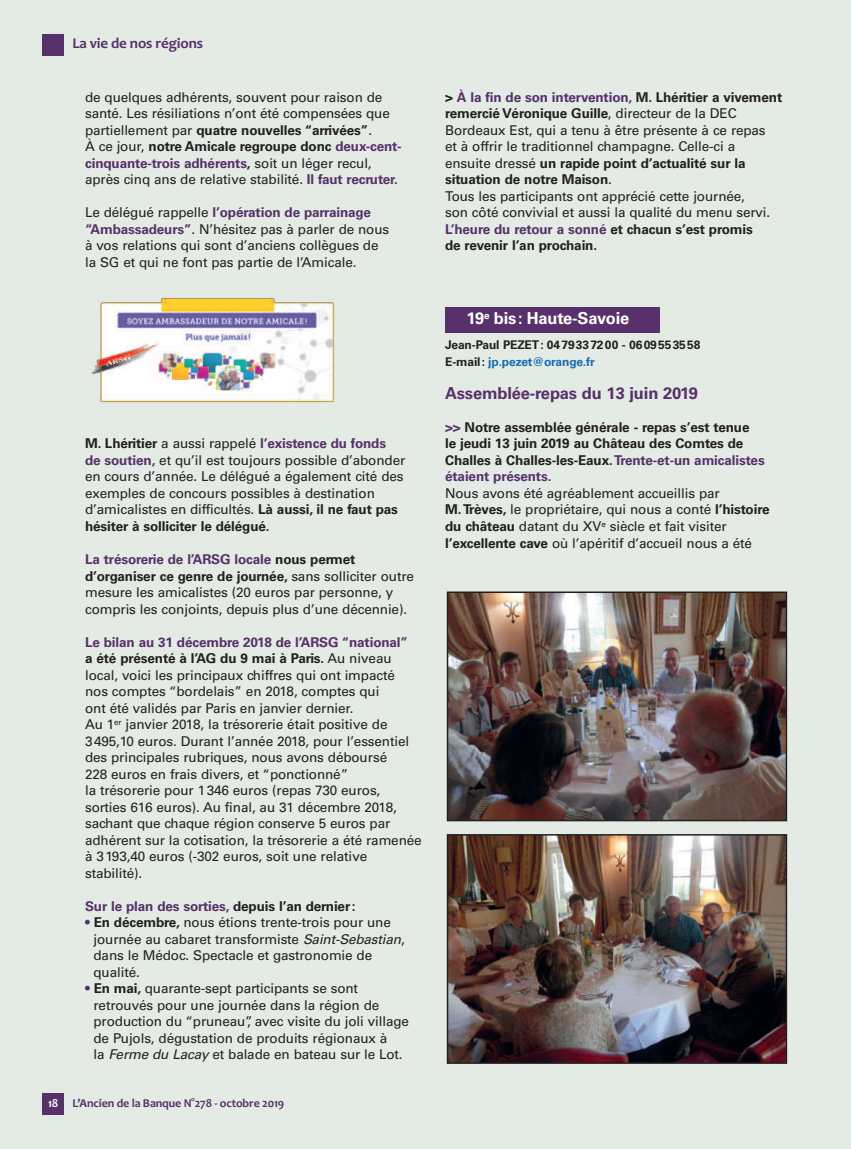
<style>
.page{position:relative;width:851px;height:1149px;background:#fff}
.page>*{position:absolute;margin:0;border:0;box-sizing:border-box;transform-origin:0 0}
.t1{font:700 16.5px "Univers";letter-spacing:-.01em;color:#58306a}
.t2{font:700 16.5px "Univers";letter-spacing:-.01em;color:#fff}
.t3{font:700 15px "Candara";letter-spacing:-.01em;color:#58306a}
.t4{font:13.5px/16.5px "Univers";letter-spacing:-.01em;color:#231f20}
.t5{font:700 13.5px/16.5px "Univers";letter-spacing:-.01em;color:#231f20}
.t6{font:700 13.5px "Univers";letter-spacing:-.01em;color:#58306a}
.t7{font:700 12px/16.5px "Univers";letter-spacing:-.01em;color:#231f20}
.t8{font:700 12px "Candara";letter-spacing:-.01em;color:#58306a}
.s1{font-weight:700}
.s2{font-weight:700;color:#58306a}
.s3{color:#231f20}
.s4{color:#58306a}
.s5{font-style:italic}
.s6{color:#fff}
.s7{color:#166cb3}
</style>
<div class="page">
<div style="left:0;top:0;width:850px;height:1148px;background:#e3ebe4"></div>
<div style="left:445px;top:307px;width:214px;height:26px;background:#58306a"></div>
<div style="left:43px;top:34px;width:21px;height:21px;background:#58306a"></div>
<img style="left:449px;top:594px;width:335px;height:224px">
<div style="left:446px;top:591px;width:341px;height:230px;border:2px solid #231f20"></div>
<img style="left:449px;top:836px;width:335px;height:224px">
<div style="left:446px;top:833px;width:341px;height:230px;border:2px solid #231f20"></div>
<img style="left:91px;top:298px;width:243px;height:105px">
<div style="left:43px;top:1093px;width:21px;height:21px;background:#58306a"></div>
<p class="t3" style="left:72px;top:34px;width:132px">La vie de nos régions</p>
<p class="t4" style="left:85px;top:89px;width:318px">de quelques adhérents, souvent pour raison de santé. Les résiliations n’ont été compensées que partiellement par <span class="s1">quatre nouvelles “arrivées”</span>.<br>À ce jour, <span class="s1">notre Amicale regroupe donc</span> <span class="s2">deux-cent&shy;cinquante-trois adhérents</span><span class="s1">,</span> soit un léger recul, après cinq ans de relative stabilité. <span class="s2">Il faut recruter.</span></p>
<p class="t4" style="left:85px;top:204px;width:305px">Le délégué rappelle <span class="s2">l’opération de parrainage “Ambassadeurs”</span>. N’hésitez pas à parler de nous à vos relations qui sont d’anciens collègues de la SG et qui ne font pas partie de l’Amicale.</p>
<p class="t4" style="left:85px;top:435px;width:321px"><span class="s1">M. Lhéritier</span> a aussi rappelé <span class="s2">l’existence du fonds<br>de soutien,</span> et qu’il est toujours possible d’abonder en cours d’année. Le délégué a également cité des exemples de concours possibles à destination d’amicalistes en difficultés. <span class="s1">Là aussi, il ne faut pas hésiter à solliciter le délégué.</span></p>
<p class="t4" style="left:85px;top:551px;width:330px"><span class="s2">La trésorerie de l’ARSG locale</span> <span class="s1">nous permet d’organiser ce genre de journée,</span> sans solliciter outre mesure les amicalistes (20 euros par personne, y compris les conjoints, depuis plus d’une décennie).</p>
<p class="t4" style="left:85px;top:633px;width:338px"><span class="s2">Le bilan au 31 décembre 2018 de l’ARSG “national”<br></span><span class="s1">a été présenté à l’AG du 9 mai à Paris.</span> Au niveau local, voici les principaux chiffres qui ont impacté<br>nos comptes “bordelais” en 2018, comptes qui<br>ont été validés par Paris en janvier dernier.<br>Au 1<sup>er</sup> janvier 2018, la trésorerie était positive de 3495,10 euros. Durant l’année 2018, pour l’essentiel des principales rubriques, nous avons déboursé<br>228 euros en frais divers, et “ponctionné”<br>la trésorerie pour 1346 euros (repas 730 euros, sorties 616 euros). Au final, au 31 décembre 2018, sachant que chaque région conserve 5 euros par adhérent sur la cotisation, la trésorerie a été ramenée à 3193,40 euros (-302 euros, soit une relative stabilité).</p>
<p class="t6" style="left:85px;top:897px;width:272px">Sur le plan des sorties, <span class="s3">depuis l’an dernier:</span></p>
<p class="t4" style="left:93px;top:914px;width:313px;text-indent:-8px"><span class="s4">•</span> <span class="s1">En décembre,</span> nous étions trente-trois pour une journée au cabaret transformiste <span class="s5">Saint-Sebastian</span>, dans le Médoc. Spectacle et gastronomie de qualité.</p>
<p class="t4" style="left:93px;top:980px;width:317px;text-indent:-8px"><span class="s4">•</span> <span class="s1">En mai,</span> quarante-sept participants se sont retrouvés pour une journée dans la région de production du “pruneau”, avec visite du joli village de Pujols, dégustation de produits régionaux à<br>la <span class="s5">Ferme du Lacay</span> et balade en bateau sur le Lot.</p>
<p class="t8" style="left:48px;top:1095px;width:238px"><span class="s6">18</span> L’Ancien de la Banque N°278 ‐ octobre 2019</p>
<p class="t4" style="left:445px;top:89px;width:338px"><span class="s1">&gt;</span> <span class="s2">À la fin de son intervention,</span> <span class="s1">M. Lhéritier a vivement remercié Véronique Guille</span>, directeur de la DEC Bordeaux Est, qui a tenu à être présente à ce repas<br>et à offrir le traditionnel champagne. Celle-ci a ensuite dressé <span class="s1">un rapide point d’actualité sur la situation de notre Maison</span>.<br>Tous les participants ont apprécié cette journée,<br>son côté convivial et aussi la qualité du menu servi.<br><span class="s2">L’heure du retour a sonné</span> <span class="s1">et chacun s’est promis<br>de revenir l’an prochain.</span></p>
<p class="t2" style="left:466px;top:309px;width:164px">19<sup>e</sup> bis: Haute-Savoie</p>
<p class="t7" style="left:445px;top:337px;width:257px">Jean-Paul PEZET: 0479337200 - 0609553558<br>E-mail: <span class="s7">jp.pezet@orange.fr</span></p>
<p class="t1" style="left:445px;top:383px;width:254px">Assemblée-repas du 13 juin 2019</p>
<p class="t5" style="left:445px;top:419px;width:321px"><span class="s4">&gt;&gt;</span> Notre assemblée générale - repas s’est tenue<br>le jeudi 13 juin 2019 au Château des Comtes de Challes à Challes-les-Eaux. <span class="s4">Trente-et-un amicalistes étaient présents.</span></p>
<p class="t4" style="left:445px;top:485px;width:326px">Nous avons été agréablement accueillis par <span class="s1">M.Trèves,</span> le propriétaire, qui nous a conté <span class="s1">l’histoire du château</span> datant du XV<sup>e</sup> siècle et fait visiter <span class="s1">l’excellente cave</span> où l’apéritif d’accueil nous a été</p>
</div>
